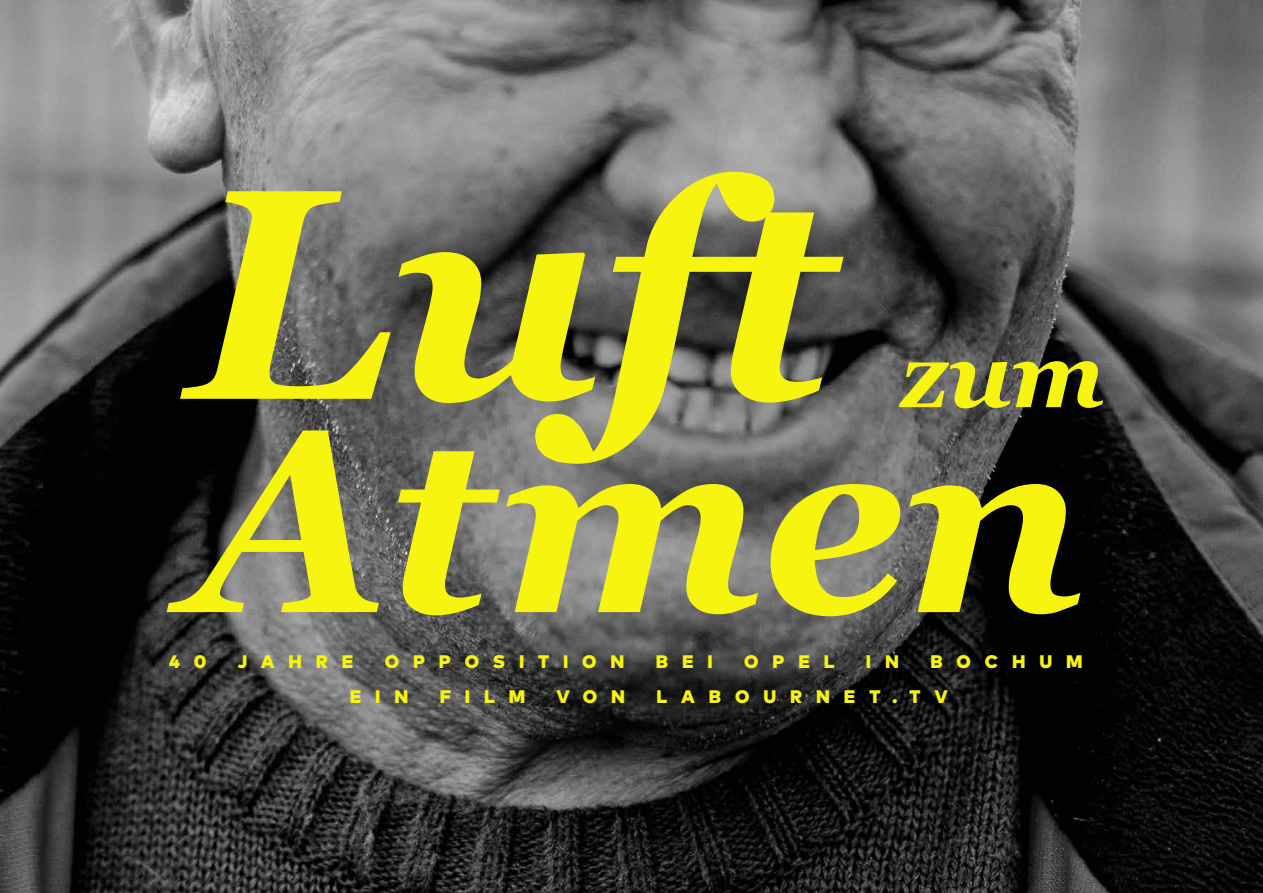
<style>
.page{position:relative;width:1263px;height:893px;background:#fff}
.page>*{position:absolute;margin:0;border:0;box-sizing:border-box;transform-origin:0 0}
.t1{font:italic 700 299.55px "Georgia";color:#f7f410}
.t2{font:italic 700 258.45px "Georgia";color:#f7f410}
.t3{font:italic 700 92.7px "Georgia";color:#f7f410}
.t4{font:900 18.15px "Mark OT";letter-spacing:.765em;color:#f7f410}
</style>
<div class="page">
<img style="left:0;top:0;width:1263px;height:893px">
<h1 class="t1" style="left:188px;top:72px;width:648px">Luft</h1>
<h3 class="t3" style="left:900px;top:306px;width:206px">zum</h3>
<h2 class="t2" style="left:189px;top:330px;width:897px">Atmen</h2>
<p class="t4" style="left:169px;top:649px;width:39px">4 0</p>
<p class="t4" style="left:237px;top:649px;width:117px">JAHRE</p>
<p class="t4" style="left:385px;top:649px;width:241px">OPPOSITION</p>
<p class="t4" style="left:656px;top:649px;width:58px">BEI</p>
<p class="t4" style="left:744px;top:649px;width:92px">OPEL</p>
<p class="t4" style="left:866px;top:649px;width:35px">I N</p>
<p class="t4" style="left:930px;top:649px;width:154px">BOCHUM</p>
<p class="t4" style="left:350px;top:685px;width:60px">EIN</p>
<p class="t4" style="left:440px;top:685px;width:87px">FILM</p>
<p class="t4" style="left:556px;top:685px;width:70px">VON</p>
<p class="t4" style="left:656px;top:685px;width:293px">LABOURNET.TV</p>
</div>
